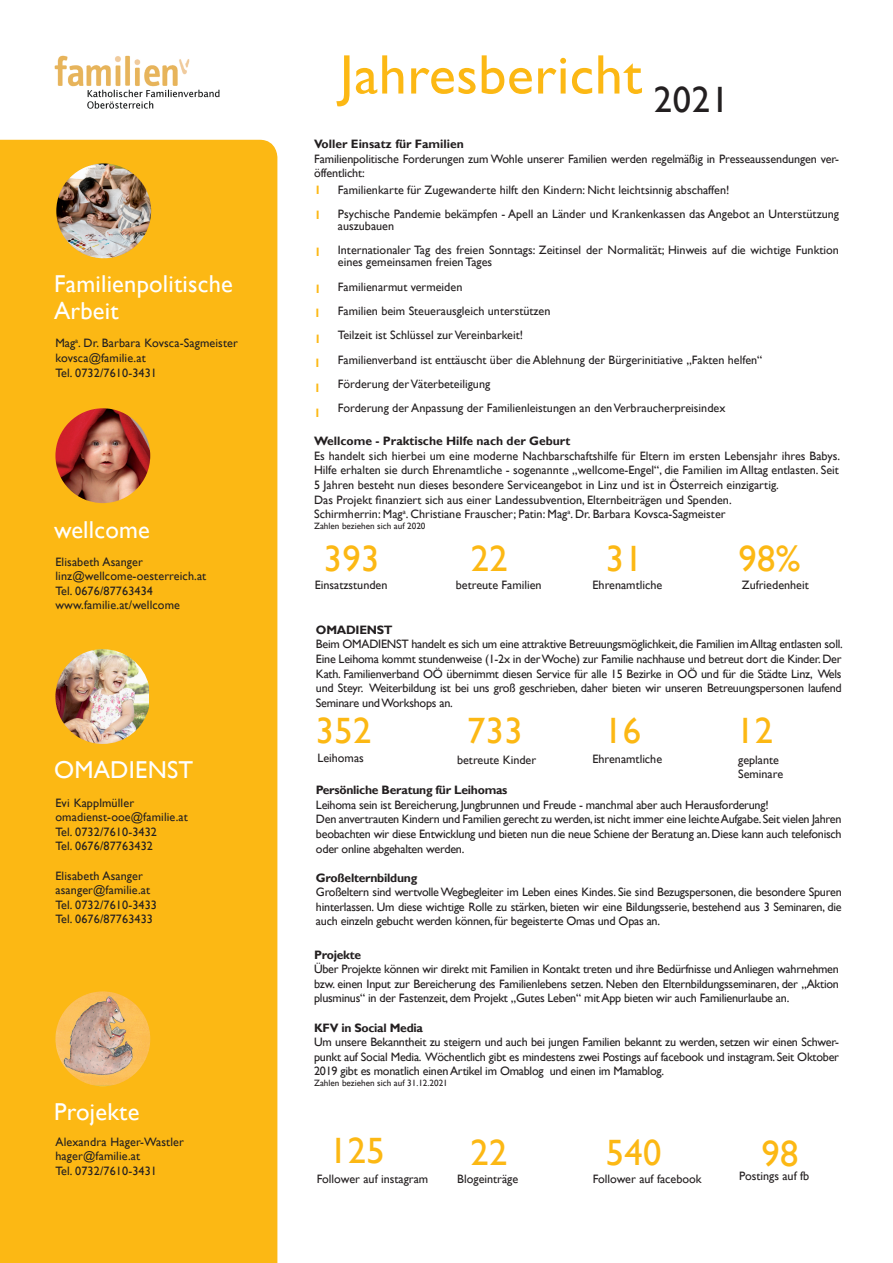
<style>
.page{position:relative;width:893px;height:1263px;background:#fff}
.page>*{position:absolute;margin:0;border:0;box-sizing:border-box;transform-origin:0 0}
.t1{font:55.95px "Gill Sans";letter-spacing:.01em;color:#fcb814}
.t2{font:36.6px "Gill Sans";letter-spacing:.01em;color:#fcb814}
.t3{font:24.45px/26.4px "Gill Sans";letter-spacing:.01em;color:#fff}
.t4{font:12.15px/14.5px "Gill Sans";color:#231f20}
.t5{font:12.15px/14.5px "Gill Sans";letter-spacing:-.02em;color:#231f20}
.t6{font:700 12.15px "Gill Sans";letter-spacing:-.02em;color:#231f20}
.t7{font:700 12.15px "Gill Sans";color:#231f20}
.t8{font:700 12.15px/24.6px "Gill Sans";color:#fcb814}
.t9{font:9.15px "Gill Sans";color:#231f20}
</style>
<div class="page">
<div style="left:0;top:139px;width:278px;height:1124px;background:#fcb814"></div>
<img style="left:55px;top:408px;width:95px;height:95px;border-radius:47px">
<img style="left:55px;top:991px;width:95px;height:95px;border-radius:47px">
<img style="left:54px;top:55px;width:166px;height:54px">
<img style="left:55px;top:649px;width:94px;height:95px">
<img style="left:56px;top:163px;width:95px;height:95px;border-radius:47px">
<h3 class="t3" style="left:54px;top:271px;width:180px">Familienpolitische<br>Arbeit</h3>
<p class="t4" style="left:55px;top:336px;width:184px">Mag<sup>a</sup>. Dr. Barbara Kovsca-Sagmeister kovsca@familie.at<br>Tel. 0732/7610-3431</p>
<h3 class="t3" style="left:54px;top:517px;width:97px">wellcome</h3>
<p class="t4" style="left:55px;top:554px;width:152px">Elisabeth Asanger linz@wellcome-oesterreich.at<br>Tel. 0676/87763434 www.familie.at/wellcome</p>
<h3 class="t3" style="left:54px;top:757px;width:141px">OMADIENST</h3>
<p class="t4" style="left:55px;top:795px;width:134px">Evi Kapplmüller omadienst-ooe@familie.at<br>Tel. 0732/7610-3432<br>Tel. 0676/87763432</p>
<p class="t4" style="left:55px;top:868px;width:103px">Elisabeth Asanger asanger@familie.at<br>Tel. 0732/7610-3433<br>Tel. 0676/87763433</p>
<h3 class="t3" style="left:54px;top:1099px;width:87px">Projekte</h3>
<p class="t4" style="left:55px;top:1134px;width:130px">Alexandra Hager-Wastler hager@familie.at<br>Tel. 0732/7610-3431</p>
<h1 class="t1" style="left:340px;top:42px;width:391px">Jahresbericht <sub>2021</sub></h1>
<p class="t7" style="left:314px;top:137px;width:151px">Voller Einsatz für Familien</p>
<p class="t4" style="left:314px;top:152px;width:526px">Familienpolitische Forderungen zum Wohle unserer Familien werden regelmäßig in Presseaussendungen ver&shy;öffentlicht:</p>
<p class="t8" style="left:314px;top:178px;width:8px">1<br>1</p>
<p class="t8" style="left:314px;top:240px;width:8px">1</p>
<p class="t8" style="left:314px;top:277px;width:8px;line-height:24.2px">1<br>1</p>
<p class="t8" style="left:314px;top:327px;width:8px;text-align:justify">1<br>1<br>1<br>1</p>
<p class="t4" style="left:338px;top:177px;width:503px;line-height:24.3px">Familienkarte für Zugewanderte hilft den Kindern: Nicht leichtsinnig abschaffen!<br>Psychische Pandemie bekämpfen - Apell an Länder und Krankenkassen das Angebot an Unterstützung</p>
<p class="t4" style="left:338px;top:214px;width:503px;line-height:24.3px">auszubauen<br>Internationaler Tag des freien Sonntags: Zeitinsel der Normalität; Hinweis auf die wichtige Funktion</p>
<p class="t4" style="left:338px;top:250px;width:426px;line-height:24.3px">eines gemeinsamen freien Tages<br>Familienarmut vermeiden<br>Familien beim Steuerausgleich unterstützen<br>Teilzeit ist Schlüssel zur Vereinbarkeit!<br>Familienverband ist enttäuscht über die Ablehnung der Bürgerinitiative „Fakten helfen“ Förderung der Väterbeteiligung<br>Forderung der Anpassung der Familienleistungen an den Verbraucherpreisindex</p>
<p class="t7" style="left:314px;top:434px;width:258px">Wellcome - Praktische Hilfe nach der Geburt</p>
<p class="t4" style="left:314px;top:449px;width:528px">Es handelt sich hierbei um eine moderne Nachbarschaftshilfe für Eltern im ersten Lebensjahr ihres Babys.<br>Hilfe erhalten sie durch Ehrenamtliche - sogenannte „wellcome-Engel“, die Familien im Alltag entlasten. Seit 5 Jahren besteht nun dieses besondere Serviceangebot in Linz und ist in Österreich einzigartig.<br>Das Projekt finanziert sich aus einer Landessubvention, Elternbeiträgen und Spenden.<br>Schirmherrin: Mag<sup>a</sup>. Christiane Frauscher; Patin: Mag<sup>a</sup>. Dr. Barbara Kovsca-Sagmeister</p>
<p class="t9" style="left:314px;top:521px;width:113px">Zahlen beziehen sich auf 2020</p>
<h2 class="t2" style="left:324px;top:537px;width:57px">393</h2>
<h2 class="t2" style="left:471px;top:537px;width:38px">22</h2>
<p class="t4" style="left:315px;top:577px;width:74px">Einsatzstunden</p>
<p class="t4" style="left:456px;top:577px;width:87px">betreute Familien</p>
<h2 class="t2" style="left:606px;top:538px;width:38px">31</h2>
<p class="t4" style="left:592px;top:578px;width:71px">Ehrenamtliche</p>
<h2 class="t2" style="left:738px;top:537px;width:64px">98%</h2>
<p class="t4" style="left:742px;top:577px;width:68px">Zufriedenheit</p>
<p class="t6" style="left:316px;top:622px;width:78px">OMADIENST</p>
<p class="t4" style="left:316px;top:637px;width:528px;text-align:justify">Beim OMADIENST handelt es sich um eine attraktive Betreuungsmöglichkeit, die Familien im Alltag entlasten soll.<br>Eine Leihoma kommt stundenweise (1-2x in der Woche) zur Familie nachhause und betreut dort die Kinder. Der Kath. Familienverband OÖ übernimmt diesen Service für alle 15 Bezirke in OÖ und für die Städte Linz, Wels und Steyr. Weiterbildung ist bei uns groß geschrieben, daher bieten wir unseren Betreuungspersonen laufend Seminare und Workshops an.</p>
<h2 class="t2" style="left:467px;top:710px;width:57px">733</h2>
<h2 class="t2" style="left:604px;top:709px;width:38px">16</h2>
<h2 class="t2" style="left:736px;top:709px;width:38px">12</h2>
<p class="t4" style="left:738px;top:753px;width:47px">geplante<br>Seminare</p>
<h2 class="t2" style="left:316px;top:709px;width:57px">352</h2>
<p class="t4" style="left:317px;top:751px;width:48px">Leihomas</p>
<p class="t4" style="left:457px;top:753px;width:81px">betreute Kinder</p>
<p class="t4" style="left:592px;top:752px;width:71px">Ehrenamtliche</p>
<p class="t6" style="left:316px;top:783px;width:193px">Persönliche Beratung für Leihomas</p>
<p class="t5" style="left:316px;top:798px;width:527px">Leihoma sein ist Bereicherung, Jungbrunnen und Freude - manchmal aber auch Herausforderung!<br>Den anvertrauten Kindern und Familien gerecht zu werden, ist nicht immer eine leichte Aufgabe. Seit vielen Jahren beobachten wir diese Entwicklung und bieten nun die neue Schiene der Beratung an. Diese kann auch telefonisch oder online abgehalten werden.</p>
<p class="t6" style="left:316px;top:870px;width:103px">Großelternbildung</p>
<p class="t4" style="left:316px;top:885px;width:527px;text-align:justify">Großeltern sind wertvolle Wegbegleiter im Leben eines Kindes. Sie sind Bezugspersonen, die besondere Spuren hinterlassen. Um diese wichtige Rolle zu stärken, bieten wir eine Bildungsserie, bestehend aus 3 Seminaren, die auch einzeln gebucht werden können, für begeisterte Omas und Opas an.</p>
<p class="t6" style="left:314px;top:947px;width:48px">Projekte</p>
<p class="t4" style="left:314px;top:962px;width:526px;text-align:justify">Über Projekte können wir direkt mit Familien in Kontakt treten und ihre Bedürfnisse und Anliegen wahrnehmen bzw. einen Input zur Bereicherung des Familienlebens setzen. Neben den Elternbildungsseminaren, der „Aktion plusminus“ in der Fastenzeit, dem Projekt „Gutes Leben“ mit App bieten wir auch Familienurlaube an.</p>
<p class="t6" style="left:314px;top:1020px;width:110px">KFV in Social Media</p>
<p class="t4" style="left:314px;top:1035px;width:526px;text-align:justify">Um unsere Bekanntheit zu steigern und auch bei jungen Familien bekannt zu werden, setzen wir einen Schwer&shy;punkt auf Social Media. Wöchentlich gibt es mindestens zwei Postings auf facebook und instagram. Seit Oktober 2019 gibt es monatlich einen Artikel im Omablog und einen im Mamablog.</p>
<p class="t9" style="left:314px;top:1078px;width:135px">Zahlen beziehen sich auf 31.12.2021</p>
<h2 class="t2" style="left:329px;top:1130px;width:57px">125</h2>
<p class="t4" style="left:317px;top:1172px;width:113px">Follower auf instagram</p>
<h2 class="t2" style="left:470px;top:1132px;width:38px">22</h2>
<p class="t4" style="left:457px;top:1172px;width:62px">Blogeinträge</p>
<h2 class="t2" style="left:606px;top:1132px;width:57px">540</h2>
<p class="t4" style="left:593px;top:1172px;width:110px">Follower auf facebook</p>
<h2 class="t2" style="left:761px;top:1132px;width:38px">98</h2>
<p class="t4" style="left:739px;top:1169px;width:72px">Postings auf fb</p>
</div>
